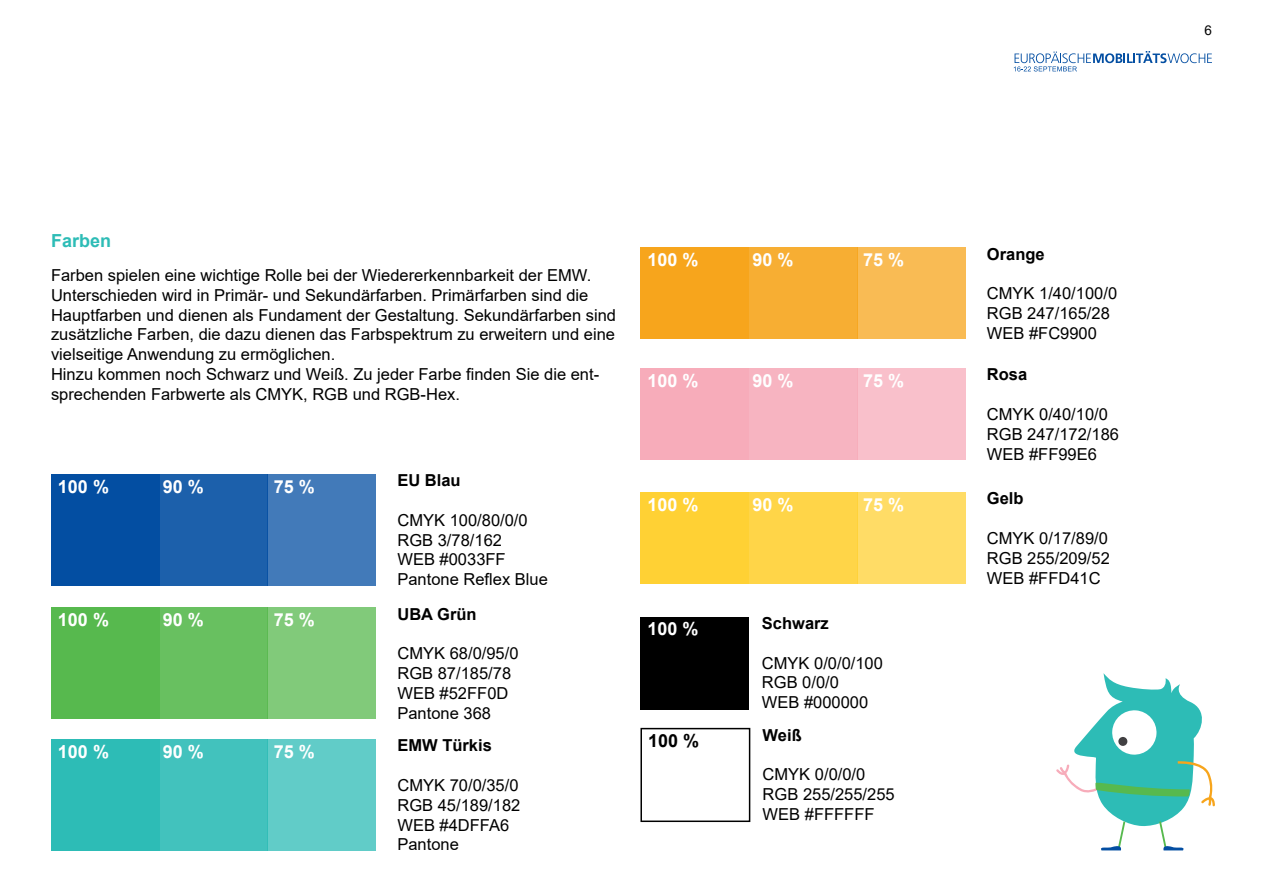
<style>
.page{position:relative;width:1263px;height:893px;background:#fff}
.page>*{position:absolute;margin:0;border:0;box-sizing:border-box;transform-origin:0 0}
.t1{font:700 18px "Arial";color:#fff}
.t2{font:700 18px "Arial";color:#2dbcb6}
.t3{font:700 18px "Arial";color:#000}
.t4{font:16.5px/19.8px "Arial";color:#000}
.t5{font:700 16.5px "Arial";color:#000}
.t6{font:13.5px "Arial";color:#000}
</style>
<div class="page">
<svg style="left:1014px;top:51px;width:198px;height:20px"></svg>
<div style="left:640px;top:248px;width:109px;height:91px;background:#f7a51c"></div>
<div style="left:51px;top:474px;width:108px;height:111px;background:#034ea2"></div>
<div style="left:640px;top:368px;width:109px;height:91px;background:#f7acba"></div>
<div style="left:51px;top:608px;width:108px;height:111px;background:#57b94e"></div>
<div style="left:640px;top:492px;width:109px;height:91px;background:#ffd134"></div>
<div style="left:640px;top:617px;width:109px;height:93px;background:#000"></div>
<div style="left:640px;top:728px;width:110px;height:94px;border:2px solid #000"></div>
<div style="left:51px;top:739px;width:108px;height:111px;background:#2dbcb6"></div>
<div style="left:749px;top:248px;width:108px;height:91px;background:#f7ae33"></div>
<div style="left:159px;top:474px;width:109px;height:111px;background:#1c60ab"></div>
<div style="left:749px;top:368px;width:108px;height:91px;background:#f7b4c1"></div>
<div style="left:159px;top:608px;width:109px;height:111px;background:#68c060"></div>
<div style="left:749px;top:492px;width:108px;height:91px;background:#ffd548"></div>
<div style="left:159px;top:739px;width:109px;height:111px;background:#42c2bd"></div>
<div style="left:857px;top:248px;width:108px;height:91px;background:#f9bb54"></div>
<div style="left:268px;top:474px;width:108px;height:111px;background:#427ab9"></div>
<div style="left:857px;top:368px;width:108px;height:91px;background:#f9c0cb"></div>
<div style="left:268px;top:608px;width:108px;height:111px;background:#81ca7a"></div>
<div style="left:857px;top:492px;width:108px;height:91px;background:#ffdc66"></div>
<div style="left:268px;top:739px;width:108px;height:111px;background:#61ccc8"></div>
<svg style="left:1056px;top:673px;width:159px;height:177px"></svg>
<div style="left:1118px;top:737px;width:9px;height:9px;background:#414042;border-radius:50%"></div>
<p class="t2" style="left:51px;top:228px;width:62px">Farben</p>
<p class="t4" style="left:51px;top:265px;width:566px">Farben spielen eine wichtige Rolle bei der Wiedererkennbarkeit der EMW.<br>Unterschieden wird in Primär- und Sekundärfarben. Primärfarben sind die Hauptfarben und dienen als Fundament der Gestaltung. Sekundärfarben sind zusätzliche Farben, die dazu dienen das Farbspektrum zu erweitern und eine vielseitige Anwendung zu ermöglichen.<br>Hinzu kommen noch Schwarz und Weiß. Zu jeder Farbe finden Sie die ent&shy;sprechenden Farbwerte als CMYK, RGB und RGB-Hex.</p>
<p class="t1" style="left:58px;top:474px;width:53px">100 %</p>
<p class="t1" style="left:163px;top:473px;width:43px">90 %</p>
<p class="t1" style="left:274px;top:473px;width:43px">75 %</p>
<p class="t5" style="left:397px;top:469px;width:65px">EU Blau</p>
<p class="t4" style="left:397px;top:510px;width:152px">CMYK 100/80/0/0<br>RGB 3/78/162<br>WEB #0033FF<br>Pantone Reflex Blue</p>
<p class="t1" style="left:58px;top:607px;width:53px">100 %</p>
<p class="t1" style="left:163px;top:607px;width:43px">90 %</p>
<p class="t1" style="left:274px;top:607px;width:43px">75 %</p>
<p class="t5" style="left:397px;top:602px;width:81px">UBA Grün</p>
<p class="t4" style="left:397px;top:643px;width:123px">CMYK 68/0/95/0<br>RGB 87/185/78<br>WEB #52FF0D<br>Pantone 368</p>
<p class="t1" style="left:58px;top:739px;width:53px">100 %</p>
<p class="t1" style="left:163px;top:739px;width:43px">90 %</p>
<p class="t1" style="left:274px;top:739px;width:43px">75 %</p>
<p class="t5" style="left:397px;top:734px;width:96px">EMW Türkis</p>
<p class="t4" style="left:397px;top:775px;width:124px">CMYK 70/0/35/0<br>RGB 45/189/182<br>WEB #4DFFA6<br>Pantone</p>
<p class="t1" style="left:647px;top:247px;width:53px">100 %</p>
<p class="t1" style="left:647px;top:368px;width:53px">100 %</p>
<p class="t1" style="left:647px;top:492px;width:53px">100 %</p>
<p class="t1" style="left:647px;top:616px;width:53px">100 %</p>
<p class="t3" style="left:648px;top:728px;width:53px">100 %</p>
<p class="t1" style="left:752px;top:247px;width:43px">90 %</p>
<p class="t1" style="left:863px;top:247px;width:43px">75 %</p>
<p class="t1" style="left:752px;top:368px;width:43px">90 %</p>
<p class="t1" style="left:863px;top:368px;width:43px">75 %</p>
<p class="t1" style="left:752px;top:492px;width:43px">90 %</p>
<p class="t1" style="left:863px;top:492px;width:43px">75 %</p>
<p class="t5" style="left:762px;top:612px;width:68px">Schwarz</p>
<p class="t4" style="left:762px;top:653px;width:123px">CMYK 0/0/0/100<br>RGB 0/0/0<br>WEB #000000</p>
<p class="t5" style="left:763px;top:723px;width:41px">Weiß</p>
<p class="t4" style="left:763px;top:764px;width:134px">CMYK 0/0/0/0<br>RGB 255/255/255<br>WEB #FFFFFF</p>
<p class="t5" style="left:987px;top:242px;width:59px">Orange</p>
<p class="t4" style="left:987px;top:283px;width:132px">CMYK 1/40/100/0<br>RGB 247/165/28<br>WEB #FC9900</p>
<p class="t5" style="left:987px;top:363px;width:42px">Rosa</p>
<p class="t4" style="left:987px;top:404px;width:134px">CMYK 0/40/10/0<br>RGB 247/172/186<br>WEB #FF99E6</p>
<p class="t5" style="left:987px;top:487px;width:38px">Gelb</p>
<p class="t4" style="left:987px;top:528px;width:124px;text-align:justify">CMYK 0/17/89/0<br>RGB 255/209/52<br>WEB #FFD41C</p>
<p class="t6" style="left:1204px;top:21px;width:9px">6</p>
</div>
